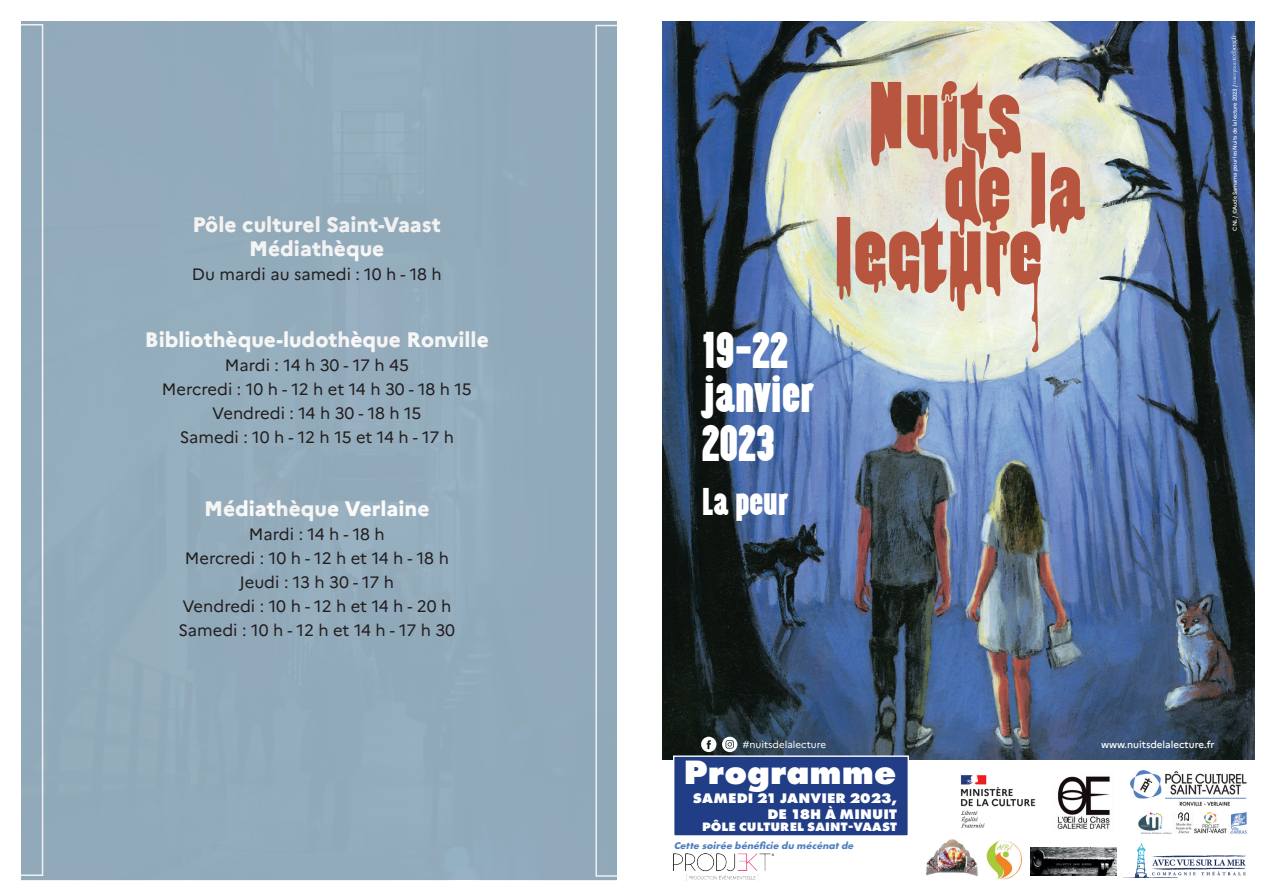
<style>
.page{position:relative;width:1276px;height:893px;background:#fff}
.page>*{position:absolute;margin:0;border:0;box-sizing:border-box;transform-origin:0 0}
.t1{font:42px/43.8px "Almonte";color:#fff}
.t2{font:800 35.1px "Futura PT";color:#fff}
.t3{font:31.5px "Almonte";color:#fff}
.t4{font:800 21px/24px "Marianne";color:#fff;text-align:center}
.t5{font:16.5px/24px "Marianne";letter-spacing:-.005em;color:#231f20;text-align:center}
.t6{font:800 14.4px/15.6px "Futura PT";letter-spacing:.01em;color:#fff;text-align:right}
.t7{font:800 12.6px "Futura PT";letter-spacing:.01em;color:#fff}
.t8{font:italic 700 10.2px "Futura PT";color:#5080c1}
.t9{font:500 9.9px "Marianne";color:#fff}
.t10{font:9.9px "Marianne";color:#fff}
.t11{font:500 5.55px "Marianne";letter-spacing:-.025em;color:#fff}
</style>
<div class="page">
<img style="left:1134px;top:843px;width:111px;height:34px">
<img style="left:662px;top:21px;width:592px;height:739px">
<svg style="left:701px;top:737px;width:15px;height:15px"></svg>
<svg style="left:722px;top:737px;width:15px;height:15px"></svg>
<svg style="left:1230px;top:35px;width:7px;height:49px"></svg>
<svg style="left:836px;top:81px;width:248px;height:273px;background:#d4b4a2"></svg>
<img style="left:1057px;top:776px;width:53px;height:53px">
<img style="left:960px;top:775px;width:76px;height:53px">
<img style="left:1130px;top:770px;width:117px;height:64px">
<img style="left:982px;top:839px;width:41px;height:41px;border-radius:21px">
<img style="left:926px;top:839px;width:52px;height:37px">
<img style="left:674px;top:853px;width:99px;height:27px">
<div style="left:673px;top:756px;width:235px;height:80px;background:#203d86"></div>
<div style="left:673px;top:755px;width:236px;height:82px;border:1px solid #fff"></div>
<img style="left:1030px;top:847px;width:87px;height:29px">
<div style="left:21px;top:21px;width:596px;height:859px;background:#92abba"></div>
<p class="t4" style="left:193px;top:212px;width:250px">Pôle culturel Saint-Vaast<br>Médiathèque</p>
<p class="t5" style="left:192px;top:262px;width:251px">Du mardi au samedi : 10 h - 18 h</p>
<p class="t4" style="left:145px;top:327px;width:345px">Bibliothèque-ludothèque Ronville</p>
<p class="t5" style="left:162px;top:353px;width:311px">Mardi : 14 h 30 - 17 h 45<br>Mercredi : 10 h - 12 h et 14 h 30 - 18 h 15<br>Vendredi : 14 h 30 - 18 h 15<br>Samedi : 10 h - 12 h 15 et 14 h - 17 h</p>
<p class="t4" style="left:204px;top:497px;width:227px">Médiathèque Verlaine</p>
<p class="t5" style="left:178px;top:522px;width:278px">Mardi : 14 h - 18 h<br>Mercredi : 10 h - 12 h et 14 h - 18 h<br>Jeudi : 13 h 30 - 17 h<br>Vendredi : 10 h - 12 h et 14 h - 20 h<br>Samedi : 10 h - 12 h et 14 h - 17 h 30</p>
<h1 class="t1" style="left:701px;top:329px;width:114px">19-22 janvier</h1>
<h1 class="t1" style="left:701px;top:422px;width:76px">2023</h1>
<h3 class="t3" style="left:702px;top:483px;width:87px">La peur</h3>
<p class="t11" style="left:1231px;top:231px;width:147px;rotate:-90deg">CNL / ©Aude Samama pour les Nuits de la lecture 2023 /</p>
<p class="t10" style="left:743px;top:738px;width:85px">#nuitsdelalecture</p>
<p class="t9" style="left:1101px;top:738px;width:115px">www.nuitsdelalecture.fr</p>
<h2 class="t2" style="left:683px;top:750px;width:214px">Programme</h2>
<p class="t6" style="left:693px;top:790px;width:206px">SAMEDI 21 JANVIER 2023,<br>DE 18H À MINUIT</p>
<p class="t7" style="left:702px;top:819px;width:196px">PÔLE CULTUREL SAINT-VAAST</p>
<p class="t8" style="left:674px;top:839px;width:184px">Cette soirée bénéficie du mécénatde</p>
</div>
